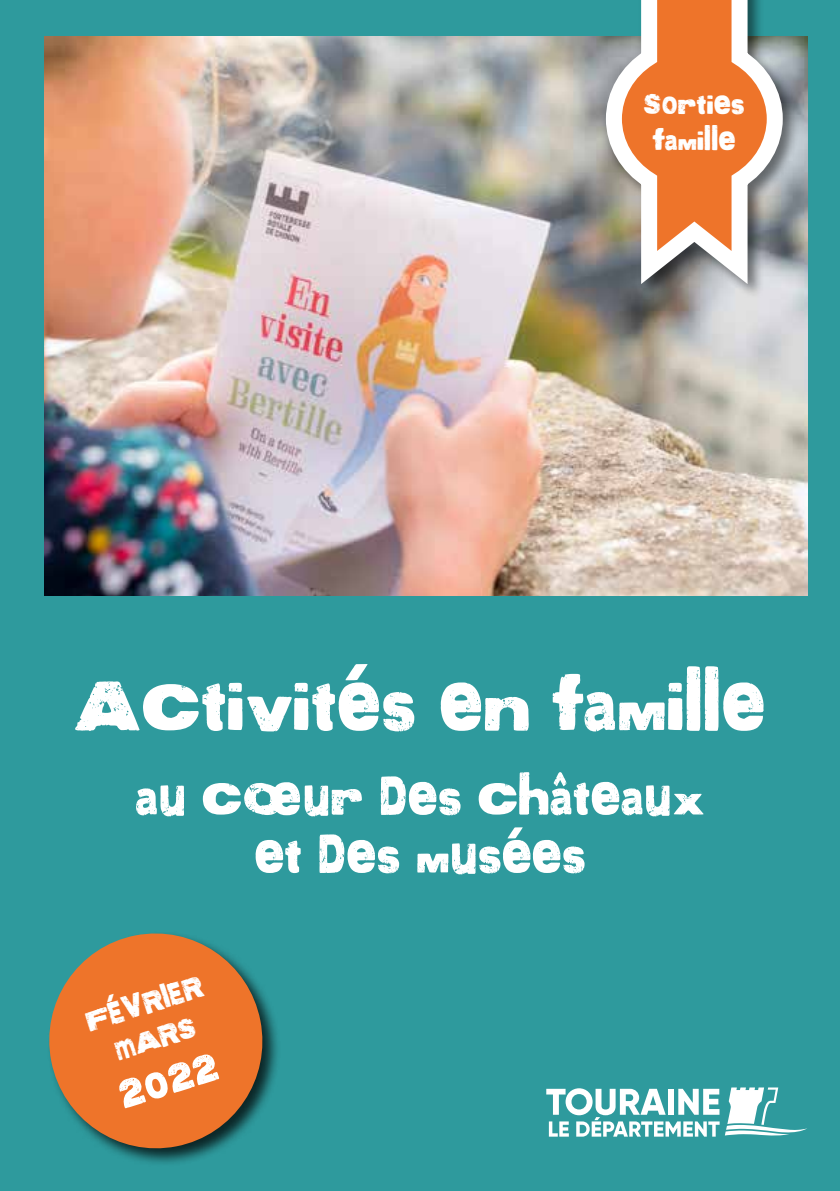
<style>
.page{position:relative;width:840px;height:1191px;background:#fff}
.page>*{position:absolute;margin:0;border:0;box-sizing:border-box;transform-origin:0 0}
.t1{font:82px "Morethan Enough";color:#fff}
.t2{font:56px/58px "Morethan Enough";color:#fff;text-align:center}
.t3{font:46px "Morethan Enough";color:#fff}
.t4{font:32px/36px "Morethan Enough";color:#fff;text-align:center}
</style>
<div class="page">
<div style="left:0;top:0;width:839px;height:1191px;background:#2e9a9d"></div>
<img style="left:45px;top:37px;width:761px;height:558px">
<svg style="left:546px;top:1087px;width:260px;height:49px"></svg>
<div style="left:46px;top:930px;width:235px;height:237px;background:#000;opacity:.75"></div>
<svg style="left:46px;top:930px;width:225px;height:227px;fill:#ee742a"></svg>
<div style="left:603px;top:0;width:196px;height:299px;background:#000;opacity:.5"></div>
<svg style="left:597px;top:0;width:193px;height:301px;background:#c59a7c"></svg>
<p class="t4" style="left:643px;top:86px;width:102px;text-align:left">Sorties famille</p>
<h1 class="t1" style="left:75px;top:645px;width:691px">Activités en famille</h1>
<p class="t2" style="left:135px;top:768px;width:571px">au cœur des châteaux et des musées</p>
<p class="t4" style="left:81px;top:1004px;width:123px;rotate:-17deg">FÉVRIER<br>MARS</p>
<p class="t3" style="left:110px;top:1063px;width:104px;rotate:-17deg">2022</p>
</div>
